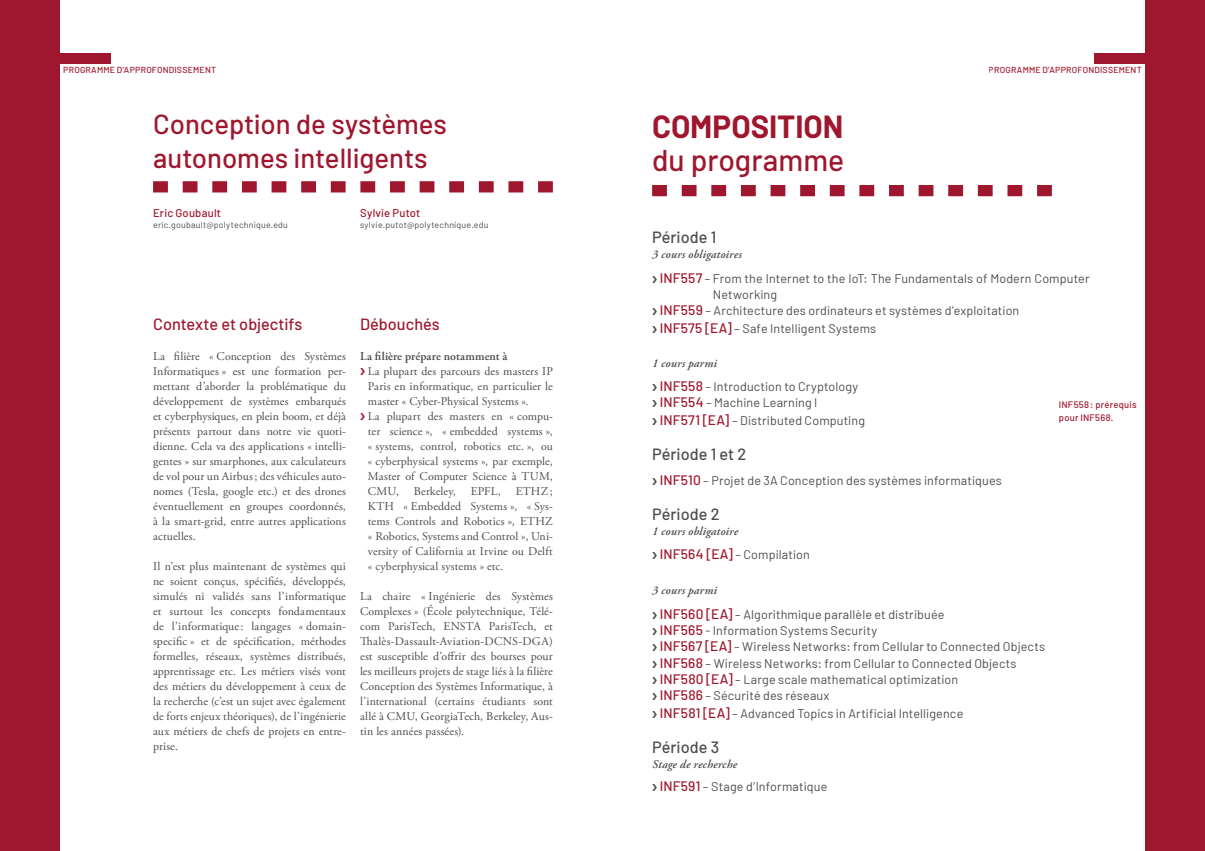
<style>
.page{position:relative;width:1205px;height:851px;background:#fff}
.page>*{position:absolute;margin:0;border:0;box-sizing:border-box;transform-origin:0 0}
.t1{font:700 31.25px "Barlow";color:#9f172e}
.t2{font:500 30px "Barlow";letter-spacing:.005em;color:#9f172e}
.t3{font:500 27.5px/33.8px "Barlow";color:#9f172e}
.t4{font:500 16.25px "Barlow";color:#4b4c4d}
.t5{font:500 16.25px "Barlow";color:#9f172e}
.t6{font:12.5px/16.2px "Barlow";letter-spacing:.01em;color:#4b4c4d}
.t7{font:11.88px/15px "Adobe Garamond Pro";letter-spacing:.01em;color:#4b4c4d;text-align:justify}
.t8{font:italic 600 11.88px "Adobe Garamond Pro";letter-spacing:.015em;color:#4b4c4d}
.t9{font:600 11.88px "Adobe Garamond Pro";letter-spacing:.005em;color:#4b4c4d}
.t10{font:500 11.25px "Barlow";letter-spacing:.02em;color:#9f172e}
.t11{font:500 9.38px/12.5px "Barlow";letter-spacing:.025em;color:#9f172e}
.t12{font:8.75px "Barlow";letter-spacing:.03em;color:#4b4c4d}
.t13{font:500 8.75px "Barlow";letter-spacing:.025em;color:#9f172e}
.s1{color:#9f172e}
.s2{font-weight:500;font-size:13.75px;color:#9f172e}
</style>
<div class="page">
<div style="left:1094px;top:53px;width:111px;height:11px;background:#9f172e"></div>
<div style="left:1144px;top:0;width:61px;height:850px;background:#9f172e"></div>
<div style="left:0;top:53px;width:111px;height:11px;background:#9f172e"></div>
<div style="left:0;top:0;width:60px;height:850px;background:#9f172e"></div>
<svg style="left:153px;top:181px;width:400px;height:11px"></svg>
<svg style="left:652px;top:185px;width:400px;height:11px"></svg>
<p class="t13" style="left:63px;top:64px;width:154px">PROGRAMME D’APPROFONDISSEMENT</p>
<p class="t13" style="left:989px;top:64px;width:154px">PROGRAMME D’APPROFONDISSEMENT</p>
<h3 class="t3" style="left:153px;top:106px;width:295px">Conception de systèmes autonomes intelligents</h3>
<p class="t10" style="left:153px;top:206px;width:69px">Eric Goubault</p>
<p class="t12" style="left:153px;top:219px;width:136px">eric.goubault@polytechnique.edu</p>
<p class="t10" style="left:360px;top:206px;width:62px">Sylvie Putot</p>
<p class="t12" style="left:360px;top:219px;width:130px">sylvie.putot@polytechnique.edu</p>
<h3 class="t5" style="left:153px;top:314px;width:151px">Contexte et objectifs</h3>
<p class="t7" style="left:153px;top:349px;width:194px">La filière « Conception des Systèmes Informatiques » est une formation per&shy;mettant d’aborder la problématique du développement de systèmes embarqués et cyberphysiques, en plein boom, et déjà présents partout dans notre vie quoti&shy;dienne. Cela va des applications « intelli&shy;gentes » sur smarphones, aux calculateurs de vol pour un Airbus; des véhicules auto&shy;nomes (Tesla, google etc.) et des drones éventuellement en groupes coordonnés, à la smart-grid, entre autres applications actuelles.</p>
<p class="t7" style="left:153px;top:559px;width:194px">Il n’est plus maintenant de systèmes qui ne soient conçus, spécifiés, développés, simulés ni validés sans l’informatique et surtout les concepts fondamentaux de l’informatique: langages « domain&shy;specific » et de spécification, méthodes formelles, réseaux, systèmes distribués, apprentissage etc. Les métiers visés vont des métiers du développement à ceux de la recherche (c’est un sujet avec également de forts enjeux théoriques), de l’ingénierie aux métiers de chefs de projets en entre&shy;prise.</p>
<h3 class="t5" style="left:360px;top:314px;width:81px">Débouchés</h3>
<p class="t9" style="left:360px;top:349px;width:149px">La filière prépare notamment à</p>
<p class="t7" style="left:360px;top:364px;width:194px"><span class="s1">❯</span> La plupart des parcours des masters IP</p>
<p class="t7" style="left:368px;top:379px;width:186px">Paris en informatique, en particulier le</p>
<p class="t7" style="left:368px;top:394px;width:162px">master « Cyber-Physical Systems ».</p>
<p class="t7" style="left:360px;top:409px;width:194px"><span class="s1">❯</span> La plupart des masters en « compu-</p>
<p class="t7" style="left:368px;top:424px;width:186px">ter science », « embedded systems »,</p>
<p class="t7" style="left:368px;top:439px;width:186px">« systems, control, robotics etc. », ou</p>
<p class="t7" style="left:368px;top:454px;width:186px">« cyberphysical systems », par exemple,</p>
<p class="t7" style="left:368px;top:469px;width:186px">Master of Computer Science à TUM,</p>
<p class="t7" style="left:368px;top:484px;width:33px">CMU,</p>
<p class="t7" style="left:414px;top:484px;width:44px">Berkeley,</p>
<p class="t7" style="left:471px;top:484px;width:31px">EPFL,</p>
<p class="t7" style="left:368px;top:484px;width:186px;text-indent:148px">ETHZ; KTH « Embedded Systems », « Sys&shy;tems Controls and Robotics », ETHZ « Robotics, Systems and Control », Uni&shy;versity of California at Irvine ou Delft « cyberphysical systems » etc.</p>
<p class="t7" style="left:360px;top:589px;width:194px">La chaire « Ingénierie des Systèmes Complexes » (École polytechnique, Télé&shy;com ParisTech, ENSTA ParisTech, et Thalès-Dassault-Aviation-DCNS-DGA) est susceptible d’offrir des bourses pour les meilleurs projets de stage liés à la filière Conception des Systèmes Informatique, à l’international (certains étudiants sont allé à CMU, GeorgiaTech, Berkeley, Aus&shy;tin les années passées).</p>
<h1 class="t1" style="left:652px;top:107px;width:193px">COMPOSITION</h1>
<h2 class="t2" style="left:652px;top:142px;width:194px">du programme</h2>
<h3 class="t4" style="left:652px;top:227px;width:66px">Période 1</h3>
<p class="t8" style="left:652px;top:247px;width:91px">3 cours obligatoires</p>
<p class="t6" style="left:652px;top:270px;width:439px">❯ <span class="s2">INF557</span> – From the Internet to the IoT: The Fundamentals of Modern Computer</p>
<p class="t6" style="left:713px;top:286px;width:66px">Networking</p>
<p class="t6" style="left:652px;top:302px;width:369px">❯ <span class="s2">INF559</span> – Architecture des ordinateurs et systèmes d’exploitation</p>
<p class="t6" style="left:652px;top:320px;width:226px">❯ <span class="s2">INF575 [EA]</span> – Safe Intelligent Systems</p>
<p class="t8" style="left:652px;top:356px;width:66px">1 cours parmi</p>
<p class="t6" style="left:652px;top:378px;width:208px">❯ <span class="s2">INF558</span> – Introduction to Cryptology ❯ <span class="s2">INF554</span> – Machine Learning I</p>
<p class="t6" style="left:652px;top:412px;width:214px">❯ <span class="s2">INF571 [EA]</span> – Distributed Computing</p>
<h3 class="t4" style="left:652px;top:444px;width:96px">Période 1 et 2</h3>
<p class="t6" style="left:652px;top:471px;width:351px">❯ <span class="s2">INF510</span> – Projet de 3A Conception des systèmes informatiques</p>
<h3 class="t4" style="left:652px;top:503px;width:69px">Période 2</h3>
<p class="t8" style="left:652px;top:524px;width:88px">1 cours obligatoire</p>
<p class="t6" style="left:652px;top:546px;width:159px">❯ <span class="s2">INF564 [EA]</span> – Compilation</p>
<p class="t8" style="left:652px;top:583px;width:66px">3 cours parmi</p>
<p class="t6" style="left:652px;top:606px;width:394px">❯ <span class="s2">INF560 [EA]</span> – Algorithmique parallèle et distribuée<br>❯ <span class="s2">INF565</span> - Information Systems Security<br>❯ <span class="s2">INF567 [EA]</span> – Wireless Networks: from Cellular to Connected Objects ❯ <span class="s2">INF568</span> – Wireless Networks: from Cellular to Connected Objects<br>❯ <span class="s2">INF580 [EA]</span> – Large scale mathematical optimization<br>❯ <span class="s2">INF586</span> – Sécurité des réseaux</p>
<p class="t6" style="left:652px;top:704px;width:313px">❯ <span class="s2">INF581 [EA]</span> – Advanced Topics in Artificial Intelligence</p>
<h3 class="t4" style="left:652px;top:736px;width:69px">Période 3</h3>
<p class="t8" style="left:652px;top:757px;width:86px">Stage de recherche</p>
<p class="t6" style="left:652px;top:778px;width:177px">❯ <span class="s2">INF591</span> – Stage d’Informatique</p>
<p class="t11" style="left:1059px;top:398px;width:79px">INF558: prérequis pour INF568.</p>
</div>
